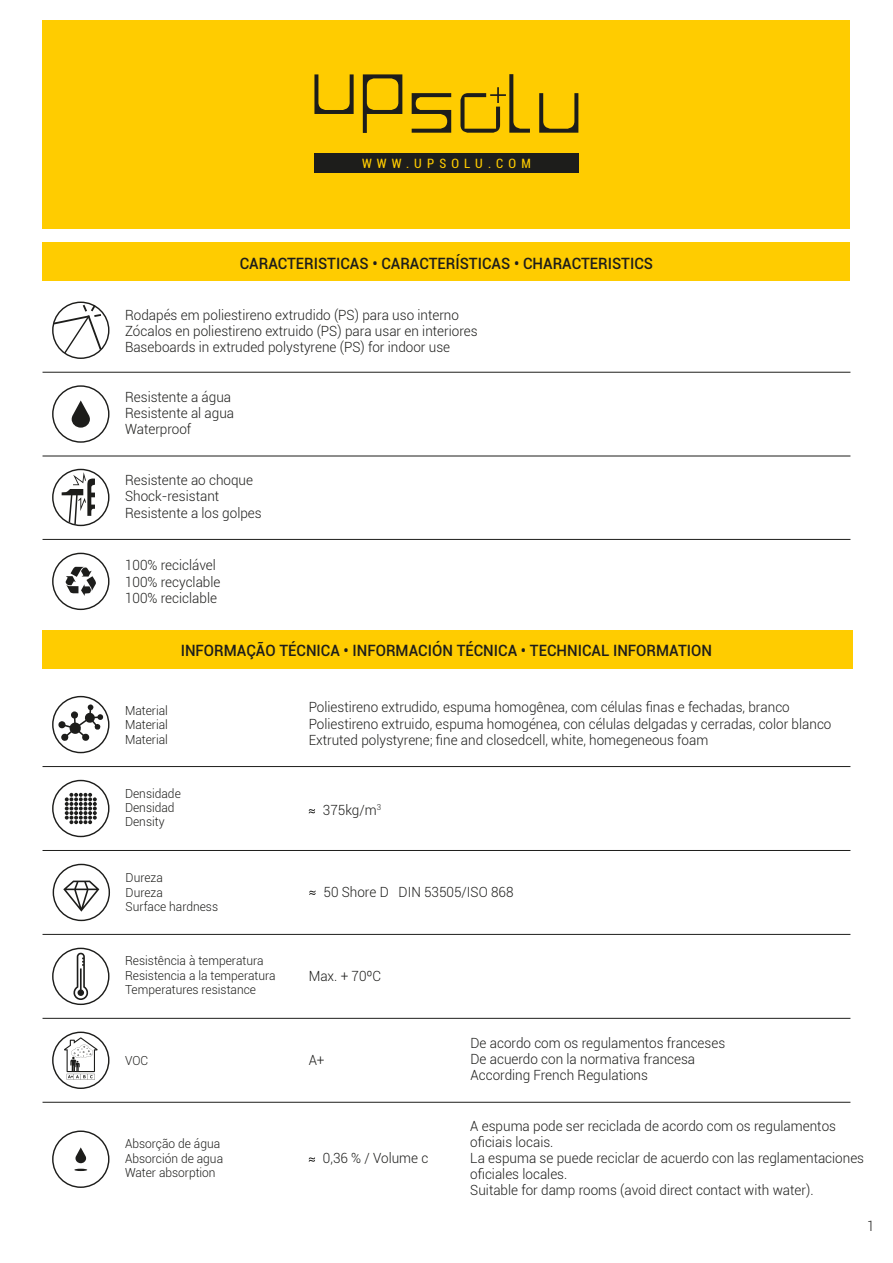
<style>
.page{position:relative;width:893px;height:1263px;background:#fff}
.page>*{position:absolute;margin:0;border:0;box-sizing:border-box;transform-origin:0 0}
.t1{font:500 15.6px "Roboto";color:#1d1d1b;scale:.96 1}
.t2{font:300 14.1px/16.2px "Roboto";color:#1d1d1b;scale:.96 1}
.t3{font:condensed 12.9px "Roboto";letter-spacing:.4em;color:#fc0}
.t4{font:300 12.45px/14.4px "Roboto";color:#1d1d1b;scale:.96 1}
</style>
<div class="page">
<div style="left:43px;top:242px;width:807px;height:39px;background:#fc0"></div>
<hr style="left:43px;top:372px;width:807px;height:1px;background:#1d1d1b">
<hr style="left:43px;top:456px;width:807px;height:1px;background:#1d1d1b">
<hr style="left:43px;top:539px;width:807px;height:1px;background:#1d1d1b">
<hr style="left:43px;top:766px;width:807px;height:1px;background:#1d1d1b">
<hr style="left:43px;top:850px;width:807px;height:1px;background:#1d1d1b">
<hr style="left:43px;top:934px;width:807px;height:1px;background:#1d1d1b">
<hr style="left:43px;top:1018px;width:807px;height:1px;background:#1d1d1b">
<hr style="left:43px;top:1102px;width:807px;height:1px;background:#1d1d1b">
<svg style="left:52px;top:302px;width:57px;height:57px"></svg>
<svg style="left:52px;top:385px;width:57px;height:58px"></svg>
<svg style="left:52px;top:553px;width:57px;height:57px"></svg>
<div style="left:43px;top:21px;width:807px;height:208px;background:#fc0"></div>
<div style="left:314px;top:154px;width:265px;height:19px;background:#1d1d1b"></div>
<svg style="left:363px;top:74px;width:39px;height:59px"></svg>
<svg style="left:412px;top:93px;width:39px;height:40px"></svg>
<svg style="left:460px;top:74px;width:70px;height:59px"></svg>
<svg style="left:314px;top:74px;width:40px;height:40px"></svg>
<svg style="left:539px;top:93px;width:39px;height:40px"></svg>
<div style="left:43px;top:631px;width:810px;height:38px;background:#fc0"></div>
<svg style="left:52px;top:696px;width:57px;height:57px"></svg>
<svg style="left:52px;top:780px;width:57px;height:57px"></svg>
<svg style="left:53px;top:864px;width:57px;height:57px"></svg>
<svg style="left:52px;top:948px;width:57px;height:57px"></svg>
<svg style="left:52px;top:1031px;width:57px;height:58px"></svg>
<svg style="left:309px;top:809px;width:6px;height:4px"></svg>
<svg style="left:309px;top:891px;width:7px;height:4px"></svg>
<svg style="left:52px;top:1130px;width:57px;height:58px"></svg>
<svg style="left:309px;top:1157px;width:6px;height:5px"></svg>
<svg style="left:52px;top:469px;width:57px;height:57px"></svg>
<p class="t3" style="left:362px;top:154px;width:170px">WWW.UPSOLU.COM</p>
<p class="t1" style="left:240px;top:252px;width:432px">CARACTERISTICAS • CARACTERÍSTICAS • CHARACTERISTICS</p>
<p class="t2" style="left:125px;top:306px;width:369px">Rodapés em poliestireno extrudido (PS) para uso interno<br>Zócalos en poliestireno extruido (PS) para usar en interiores<br>Baseboards in extruded polystyrene (PS) for indoor use</p>
<p class="t2" style="left:125px;top:388px;width:115px">Resistente a água<br>Resistente al agua<br>Waterproof</p>
<p class="t2" style="left:125px;top:472px;width:144px">Resistente ao choque<br>Shock-resistant<br>Resistente a los golpes</p>
<p class="t2" style="left:125px;top:557px;width:101px">100% reciclável<br>100% recyclable<br>100% reciclable</p>
<p class="t1" style="left:181px;top:639px;width:555px">INFORMAÇÃO TÉCNICA • INFORMACIÓN TÉCNICA • TECHNICAL INFORMATION</p>
<p class="t4" style="left:125px;top:703px;width:46px;text-align:justify">Material Material Material</p>
<p class="t2" style="left:309px;top:699px;width:546px">Poliestireno extrudido, espuma homogênea, com células finas e fechadas, branco<br>Poliestireno extruido, espuma homogénea, con células delgadas y cerradas, color blanco<br>Extruted polystyrene; fine and closedcell, white, homegeneous foam</p>
<p class="t4" style="left:125px;top:785px;width:60px">Densidade<br>Densidad<br>Density</p>
<p class="t4" style="left:126px;top:870px;width:98px">Dureza<br>Dureza<br>Surface hardness</p>
<p class="t4" style="left:125px;top:953px;width:158px">Resistência à temperatura<br>Resistencia a la temperatura<br>Temperatures resistance</p>
<p class="t4" style="left:125px;top:1053px;width:26px">VOC</p>
<p class="t4" style="left:125px;top:1136px;width:104px">Absorção de água<br>Absorción de agua<br>Water absorption</p>
<p class="t2" style="left:323px;top:801px;width:62px">375kg/m<sup>3</sup></p>
<p class="t2" style="left:323px;top:883px;width:199px">50 Shore D DIN 53505/ISO 868</p>
<p class="t2" style="left:309px;top:968px;width:77px">Max. + 70ºC</p>
<p class="t2" style="left:309px;top:1052px;width:18px">A+</p>
<p class="t2" style="left:323px;top:1150px;width:111px">0,36 % / Volume c</p>
<p class="t2" style="left:470px;top:1034px;width:267px">De acordo com os regulamentos franceses<br>De acuerdo con la normativa francesa<br>According French Regulations</p>
<p class="t2" style="left:470px;top:1117px;width:412px">A espuma pode ser reciclada de acordo com os regulamentos oficiais locais.<br>La espuma se puede reciclar de acuerdo con las reglamentaciones oficiales locales.<br>Suitable for damp rooms (avoid direct contact with water).</p>
<p class="t2" style="left:867px;top:1218px;width:9px">1</p>
</div>
